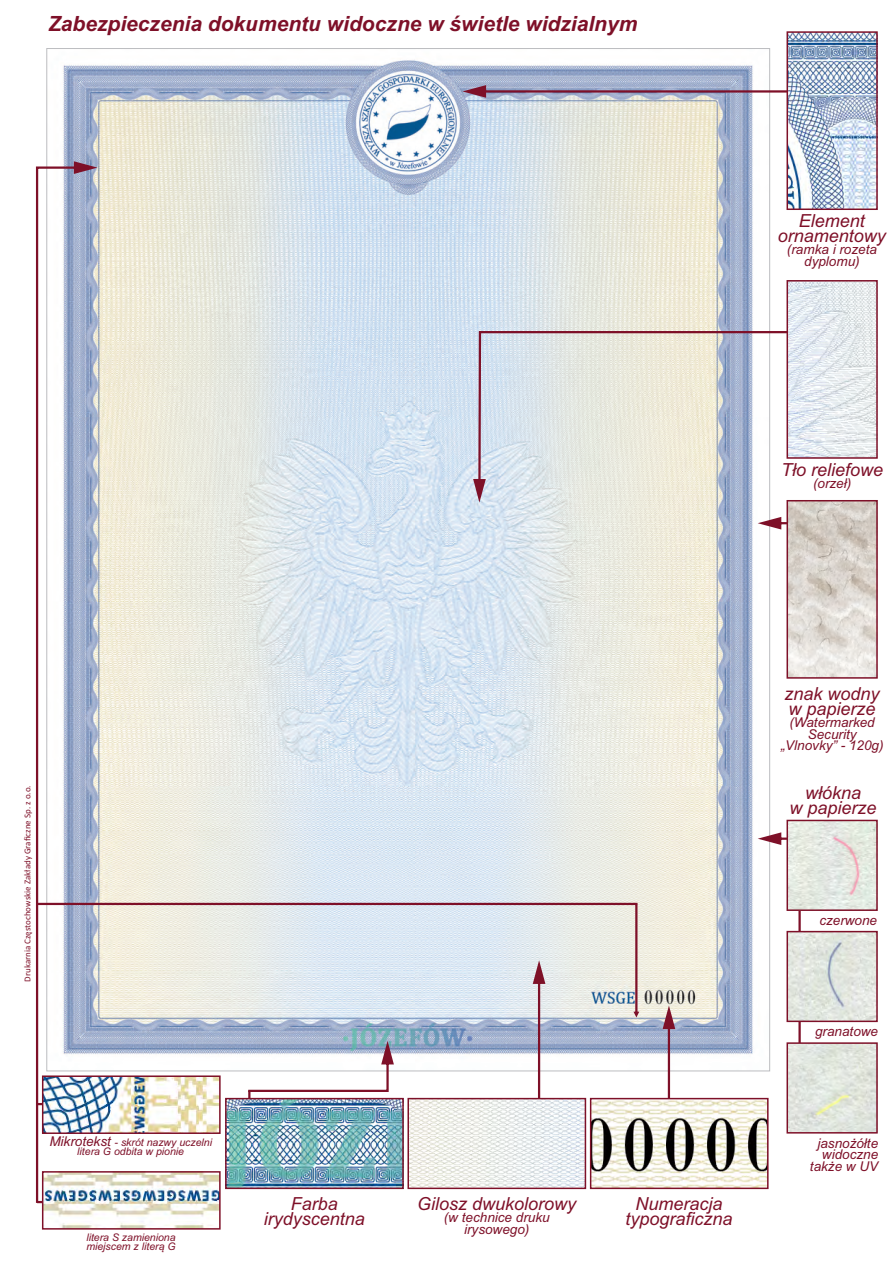
<style>
.page{position:relative;width:893px;height:1263px;background:#fff}
.page>*{position:absolute;margin:0;border:0;box-sizing:border-box;transform-origin:0 0}
.t1{font:italic 700 21px "Arial";color:#7e1028}
.t2{font:italic 18px/15px "Arial";color:#7e1028;text-align:center}
.t3{font:italic 13.5px/11.2px "Arial";color:#7e1028;text-align:center}
.t4{font:italic 10.5px/9.3px "Arial";color:#7e1028;text-align:center}
.t5{font:9px "Calibri";color:#7e1028}
.s1{font-size:13.5px}
</style>
<div class="page">
<svg style="left:793px;top:911px;width:13px;height:131px"></svg>
<img style="left:63px;top:60px;width:690px;height:995px">
<svg style="left:462px;top:85px;width:324px;height:13px;background:#a297b0"></svg>
<img style="left:789px;top:34px;width:86px;height:173px">
<div style="left:786px;top:31px;width:92px;height:179px;border:2px solid #7e1028"></div>
<svg style="left:473px;top:331px;width:313px;height:172px;background:#dddfde"></svg>
<img style="left:789px;top:283px;width:86px;height:173px">
<div style="left:786px;top:280px;width:92px;height:179px;border:2px solid #7e1028"></div>
<img style="left:789px;top:503px;width:86px;height:173px">
<div style="left:786px;top:500px;width:92px;height:179px;border:2px solid #7e1028"></div>
<img style="left:410px;top:1101px;width:173px;height:85px">
<div style="left:407px;top:1098px;width:179px;height:91px;border:2px solid #7e1028"></div>
<img style="left:228px;top:1101px;width:173px;height:85px">
<div style="left:225px;top:1098px;width:179px;height:91px;border:2px solid #7e1028"></div>
<svg style="left:663px;top:1005px;width:12px;height:93px"></svg>
<svg style="left:533px;top:1017px;width:12px;height:81px"></svg>
<svg style="left:248px;top:1041px;width:146px;height:57px"></svg>
<svg style="left:758px;top:517px;width:29px;height:12px"></svg>
<img style="left:789px;top:823px;width:86px;height:85px">
<div style="left:786px;top:820px;width:92px;height:91px;border:2px solid #7e1028"></div>
<img style="left:789px;top:934px;width:86px;height:85px">
<div style="left:786px;top:931px;width:92px;height:91px;border:2px solid #7e1028"></div>
<img style="left:789px;top:1045px;width:86px;height:85px">
<div style="left:786px;top:1042px;width:92px;height:91px;border:2px solid #7e1028"></div>
<svg style="left:758px;top:832px;width:29px;height:13px"></svg>
<img style="left:97px;top:1078px;width:121px;height:53px">
<div style="left:42px;top:1075px;width:179px;height:59px;border:2px solid #7e1028"></div>
<img style="left:45px;top:1174px;width:173px;height:52px">
<div style="left:42px;top:1171px;width:179px;height:58px;border:2px solid #7e1028"></div>
<img style="left:593px;top:1101px;width:173px;height:85px">
<div style="left:590px;top:1098px;width:179px;height:91px;border:2px solid #7e1028"></div>
<svg style="left:36px;top:161px;width:61px;height:1042px"></svg>
<svg style="left:37px;top:1201px;width:6px;height:2px"></svg>
<svg style="left:38px;top:903px;width:601px;height:114px;background:#dfe2e5"></svg>
<h1 class="t1" style="left:48px;top:16px;width:591px">Zabezpieczenia dokumentu widoczne w świetle widzialnym</h1>
<h2 class="t2" style="left:778px;top:215px;width:110px">Element ornamentowy</h2>
<p class="t3" style="left:787px;top:245px;width:92px">(ramka i rozeta dyplomu)</p>
<h2 class="t2" style="left:781px;top:464px;width:104px">Tło reliefowe</h2>
<p class="t3" style="left:813px;top:479px;width:40px">(orzeł)</p>
<p class="t5" style="left:24px;top:982px;width:198px;rotate:-90deg">Drukarnia Częstochowskie Zakłady Graficzne Sp. z o.o.</p>
<p class="t4" style="left:49px;top:1139px;width:164px"><span class="s1">Mikrotekst</span> - skrót nazwy uczelni litera G odbita w pionie</p>
<p class="t4" style="left:86px;top:1234px;width:91px;line-height:8.9px;text-align:left">litera S zamieniona miejscem z literą G</p>
<h2 class="t2" style="left:264px;top:1198px;width:103px">Farba irydyscentna</h2>
<h2 class="t2" style="left:417px;top:1198px;width:161px">Gilosz dwukolorowy</h2>
<p class="t3" style="left:444px;top:1213px;width:107px">(w technice druku irysowego)</p>
<h2 class="t2" style="left:625px;top:1198px;width:109px">Numeracja typograficzna</h2>
<h2 class="t2" style="left:785px;top:688px;width:97px;text-align:left">znak wodny w papierze</h2>
<p class="t3" style="left:781px;top:718px;width:104px">(Watermarked<br>Security „Vlnovky” - 120g)</p>
<h2 class="t2" style="left:789px;top:787px;width:89px">włókna<br>w papierze</h2>
<p class="t3" style="left:819px;top:916px;width:59px">czerwone</p>
<p class="t3" style="left:815px;top:1026px;width:65px">granatowe</p>
<p class="t3" style="left:810px;top:1139px;width:70px;text-align:right">jasnożółte widoczne także w UV</p>
</div>
